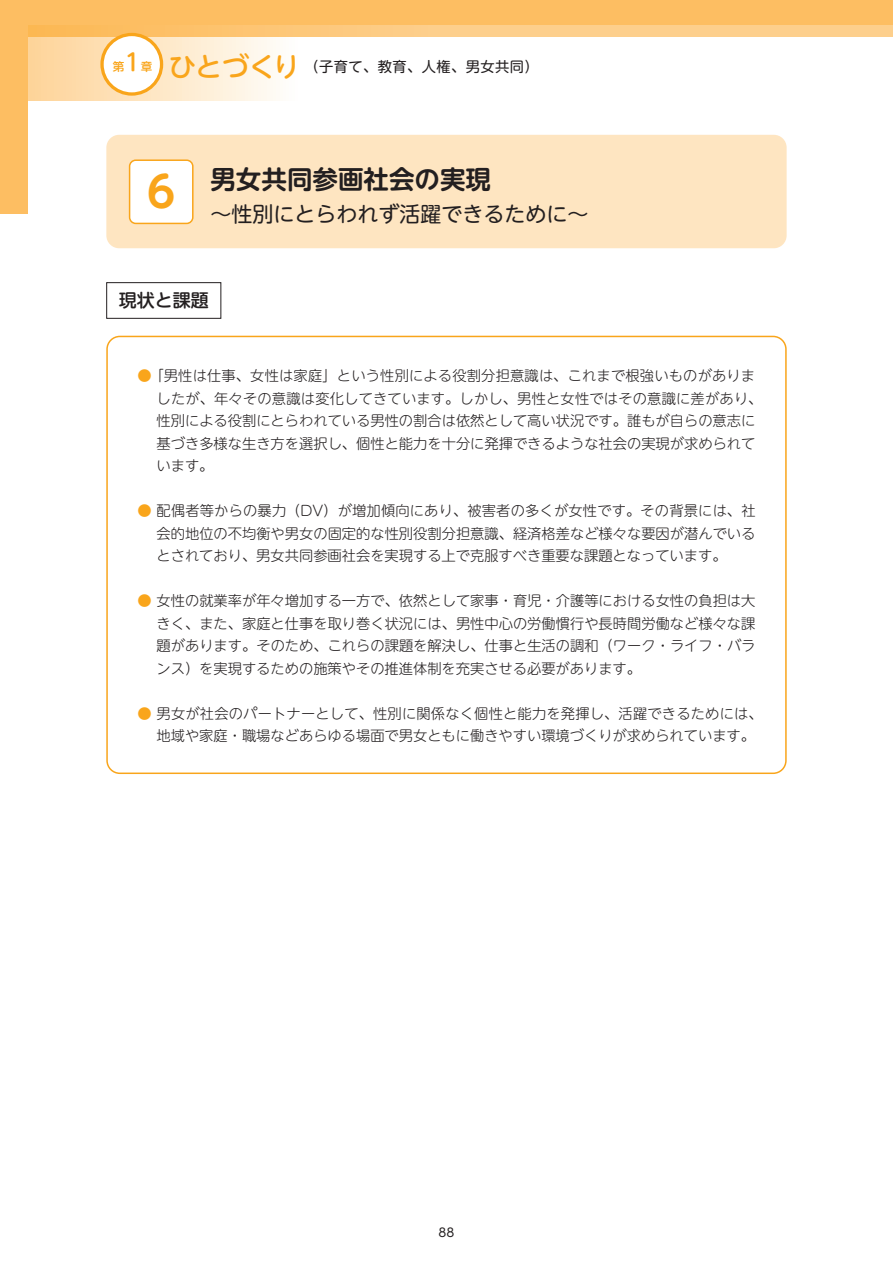
<style>
.page{position:relative;width:893px;height:1263px;background:#fff}
.page>*{position:absolute;margin:0;border:0;box-sizing:border-box;transform-origin:0 0}
.t1{font:700 25.5px "UD Shin M Go Pro De";color:#231f20}
.t2{font:21px "UD Shin M Go Pro";color:#231f20}
.t3{font:500 18px "UD Shin M Go Pro";color:#231f20}
.t4{font:300 14.25px/22.5px "UD Shin M Go Pro";color:#231f20}
.t5{font:14.25px "UD Shin M Go Pro";letter-spacing:.03em;color:#231f20}
.t6{font:12px "UD Shin Go NT Pro";color:#231f20}
.t7{font:500 11.55px "UD Shin M Go Pro";color:#f9a51b}
.s1{font-size:23.25px}
.s2{font-weight:500;font-size:27px;color:#f9a51b}
.s3{color:#f9a51b}
</style>
<div class="page">
<svg style="left:28px;top:36px;width:759px;height:65px"></svg>
<svg style="left:28px;top:25px;width:865px;height:11px;background:#fcc97e"></svg>
<div style="left:0;top:0;width:28px;height:214px;background:#fdbe62"></div>
<div style="left:0;top:0;width:893px;height:25px;background:#fdbe62"></div>
<svg style="left:100px;top:33px;width:63px;height:63px"></svg>
<div style="left:104px;top:36px;width:56px;height:56px;background:#fff;border-radius:50%"></div>
<div style="left:106px;top:135px;width:681px;height:113px;background:#fee5c1;border-radius:13px"></div>
<div style="left:130px;top:160px;width:63px;height:63px;background:#fff;border-radius:6px"></div>
<div style="left:129px;top:159px;width:65px;height:65px;border:2px solid #f9a51b;border-radius:6px"></div>
<div style="left:106px;top:336px;width:681px;height:438px;border:2px solid #f9a51b;border-radius:13px"></div>
<div style="left:106px;top:282px;width:115px;height:37px;border:1px solid #231f20"></div>
<p class="t7" style="left:113px;top:58px;width:41px">第<span class="s1">1</span>章</p>
<p class="t5" style="left:169px;top:55px;width:371px"><span class="s2">ひとづくり</span> （子育て、教育、人権、男女共同）</p>
<h1 class="t1" style="left:210px;top:159px;width:282px">男女共同参画社会の実現</h1>
<h2 class="t2" style="left:147px;top:197px;width:443px"><sup>6</sup> ～性別にとらわれず活躍できるために～</h2>
<p class="t3" style="left:119px;top:286px;width:91px">現状と課題</p>
<p class="t4" style="left:157px;top:364px;width:607px;text-indent:-19px"><span class="s3">●</span>「男性は仕事、女性は家庭」という性別による役割分担意識は、これまで根強いものがありましたが、年々その意識は変化してきています。しかし、男性と女性ではその意識に差があり、性別による役割にとらわれている男性の割合は依然として高い状況です。誰もが自らの意志に基づき多様な生き方を選択し、個性と能力を十分に発揮できるような社会の実現が求められています。</p>
<p class="t4" style="left:157px;top:499px;width:600px;text-align:justify;text-indent:-19px"><span class="s3">●</span> 配偶者等からの暴力（DV）が増加傾向にあり、被害者の多くが女性です。その背景には、社会的地位の不均衡や男女の固定的な性別役割分担意識、経済格差など様々な要因が潜んでいるとされており、男女共同参画社会を実現する上で克服すべき重要な課題となっています。</p>
<p class="t4" style="left:157px;top:589px;width:600px;text-align:justify;text-indent:-19px"><span class="s3">●</span> 女性の就業率が年々増加する一方で、依然として家事・育児・介護等における女性の負担は大きく、また、家庭と仕事を取り巻く状況には、男性中心の労働慣行や長時間労働など様々な課題があります。そのため、これらの課題を解決し、仕事と生活の調和（ワーク・ライフ・バランス）を実現するための施策やその推進体制を充実させる必要があります。</p>
<p class="t4" style="left:157px;top:701px;width:608px;text-indent:-19px"><span class="s3">●</span> 男女が社会のパートナーとして、性別に関係なく個性と能力を発揮し、活躍できるためには、地域や家庭・職場などあらゆる場面で男女ともに働きやすい環境づくりが求められています。</p>
<p class="t6" style="left:439px;top:1223px;width:17px">88</p>
</div>
